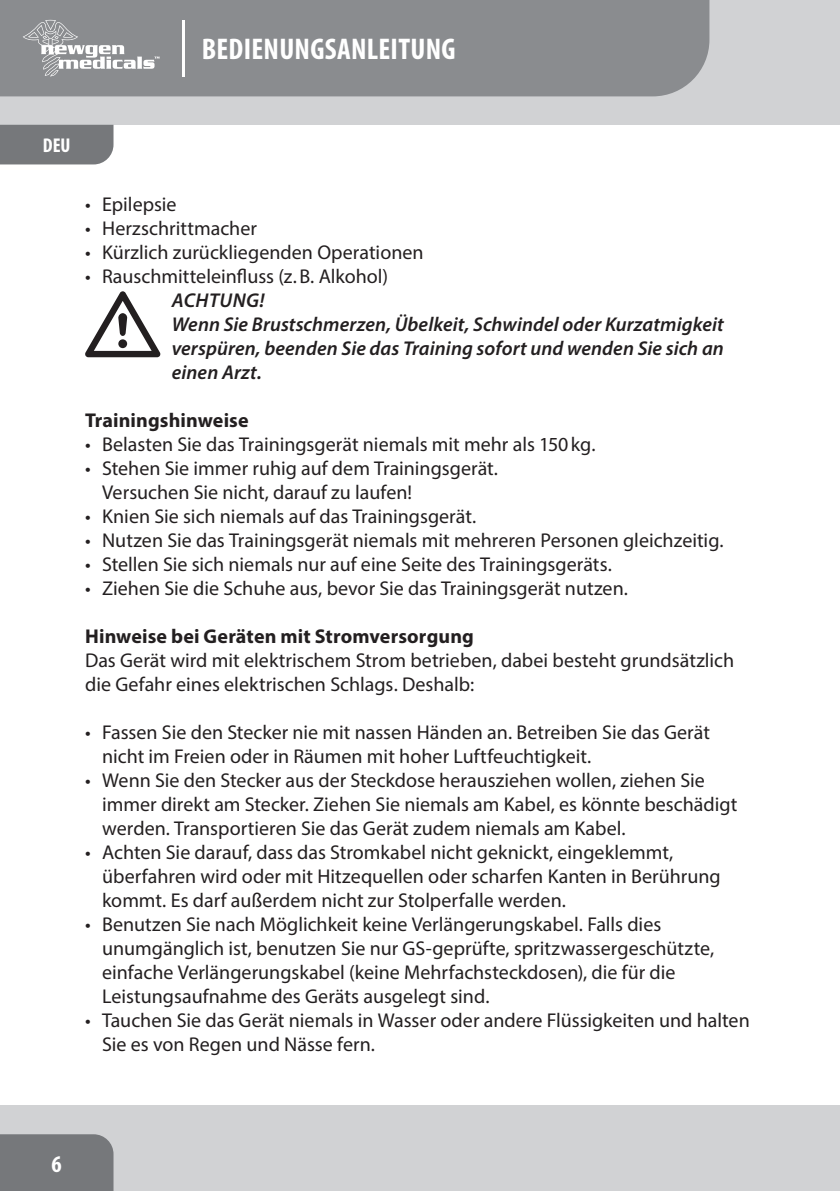
<style>
.page{position:relative;width:840px;height:1191px;background:#fff}
.page>*{position:absolute;margin:0;border:0;box-sizing:border-box;transform-origin:0 0}
.t1{font:700 condensed 30px "Myriad Pro";letter-spacing:.01em;color:#fff}
.t2{font:700 condensed 24px "Myriad Pro";color:#fff}
.t3{font:20px/24px "Myriad Pro";color:#231f20}
.t4{font:italic 600 20px/24px "Myriad Pro";letter-spacing:.005em;color:#231f20}
.t5{font:700 20px "Myriad Pro";letter-spacing:.005em;color:#231f20}
.t6{font:700 condensed 20px "Myriad Pro";color:#fff}
</style>
<div class="page">
<div style="left:0;top:0;width:839px;height:125px;background:#d1d2d4"></div>
<div style="left:0;top:1106px;width:839px;height:85px;background:#d1d2d4"></div>
<div style="left:0;top:0;width:709px;height:96px;background:#8a8c8f"></div>
<div style="left:0;top:125px;width:113px;height:39px;background:#76787b"></div>
<div style="left:0;top:1134px;width:113px;height:57px;background:#76787b"></div>
<svg style="left:23px;top:20px;width:136px;height:57px;background:#a0a2a4"></svg>
<hr style="left:181px;top:20px;width:3px;height:57px;background:#fff">
<svg style="left:85px;top:291px;width:75px;height:66px"></svg>
<h1 class="t1" style="left:202px;top:31px;width:255px">BEDIENUNGSANLEITUNG</h1>
<p class="t6" style="left:43px;top:133px;width:29px">DEU</p>
<p class="t3" style="left:85px;top:192px;width:93px">• Epilepsie</p>
<p class="t3" style="left:85px;top:216px;width:173px">• Herzschrittmacher</p>
<p class="t3" style="left:85px;top:240px;width:340px">• Kürzlich zurückliegenden Operationen</p>
<p class="t3" style="left:85px;top:264px;width:304px">• Rauschmitteleinfluss (z.B. Alkohol)</p>
<p class="t4" style="left:172px;top:288px;width:553px">ACHTUNG!<br>Wenn Sie Brustschmerzen, Übelkeit, Schwindel oder Kurzatmigkeit verspüren, beenden Sie das Training sofort und wenden Sie sich an einen Arzt.</p>
<p class="t5" style="left:85px;top:407px;width:165px">Trainingshinweise</p>
<p class="t3" style="left:85px;top:432px;width:511px">• Belasten Sie das Trainingsgerät niemals mit mehr als 150kg.</p>
<p class="t3" style="left:102px;top:456px;width:397px;text-indent:-17px">• Stehen Sie immer ruhig auf dem Trainingsgerät.<br>Versuchen Sie nicht, darauf zu laufen!</p>
<p class="t3" style="left:85px;top:504px;width:392px">• Knien Sie sich niemals auf das Trainingsgerät.</p>
<p class="t3" style="left:85px;top:528px;width:639px">• Nutzen Sie das Trainingsgerät niemals mit mehreren Personen gleichzeitig.</p>
<p class="t3" style="left:85px;top:552px;width:528px">• Stellen Sie sich niemals nur auf eine Seite des Trainingsgeräts.</p>
<p class="t3" style="left:85px;top:576px;width:544px">• Ziehen Sie die Schuhe aus, bevor Sie das Trainingsgerät nutzen.</p>
<p class="t5" style="left:85px;top:623px;width:390px">Hinweise bei Geräten mit Stromversorgung</p>
<p class="t3" style="left:85px;top:648px;width:650px">Das Gerät wird mit elektrischem Strom betrieben, dabei besteht grundsätzlich die Gefahr eines elektrischen Schlags. Deshalb:</p>
<p class="t3" style="left:102px;top:720px;width:609px;text-indent:-17px">• Fassen Sie den Stecker nie mit nassen Händen an. Betreiben Sie das Gerät nicht im Freien oder in Räumen mit hoher Luftfeuchtigkeit.</p>
<p class="t3" style="left:102px;top:768px;width:636px;text-indent:-17px">• Wenn Sie den Stecker aus der Steckdose herausziehen wollen, ziehen Sie immer direkt am Stecker. Ziehen Sie niemals am Kabel, es könnte beschädigt werden. Transportieren Sie das Gerät zudem niemals am Kabel.</p>
<p class="t3" style="left:102px;top:840px;width:619px;text-indent:-17px">• Achten Sie darauf, dass das Stromkabel nicht geknickt, eingeklemmt, überfahren wird oder mit Hitzequellen oder scharfen Kanten in Berührung kommt. Es darf außerdem nicht zur Stolperfalle werden.</p>
<p class="t3" style="left:102px;top:912px;width:613px;text-indent:-17px">• Benutzen Sie nach Möglichkeit keine Verlängerungskabel. Falls dies unumgänglich ist, benutzen Sie nur GS-geprüfte, spritzwassergeschützte, einfache Verlängerungskabel (keine Mehrfachsteckdosen), die für die Leistungsaufnahme des Geräts ausgelegt sind.</p>
<p class="t3" style="left:102px;top:1008px;width:648px;text-indent:-17px">• Tauchen Sie das Gerät niemals in Wasser oder andere Flüssigkeiten und halten<br>Sie es von Regen und Nässe fern.</p>
<p class="t2" style="left:52px;top:1148px;width:12px">6</p>
</div>
